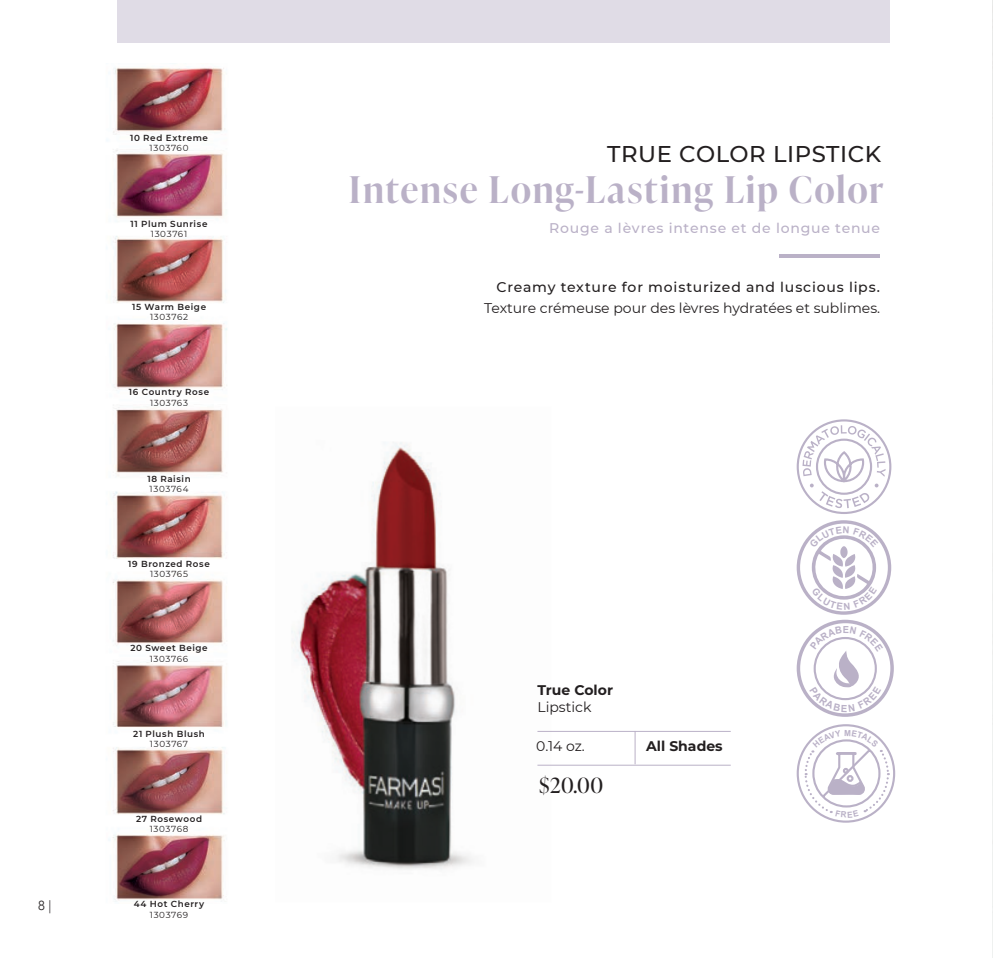
<style>
.page{position:relative;width:993px;height:958px;background:#fff}
.page>*{position:absolute;margin:0;border:0;box-sizing:border-box;transform-origin:0 0}
.t1{font:600 36.75px "Ivy Presto Display";letter-spacing:.045em;color:#bab1c7}
.t2{font:500 22.75px "Montserrat";letter-spacing:.025em;color:#231f20}
.t3{font:21px "Ivy Presto Display";color:#231f20}
.t4{font:14px "Montserrat";color:#231f20}
.t5{font:500 14px "Montserrat";letter-spacing:.05em;color:#231f20}
.t6{font:500 14px "Montserrat";letter-spacing:.06em;color:#bab1c7}
.t7{font:700 14px "Montserrat";color:#231f20}
.t8{font:300 13.12px "Avenir";color:#231f20}
.t9{font:600 8.75px "Montserrat";letter-spacing:.07em;color:#231f20}
.t10{font:8.75px "Montserrat";letter-spacing:.07em;color:#231f20}
</style>
<div class="page">
<img style="left:291px;top:442px;width:260px;height:428px">
<hr style="left:779px;top:254px;width:100px;height:3px;background:#bab1c7">
<div style="left:796px;top:419px;width:95px;height:95px;border:2px solid #bab1c7;border-radius:50%"></div>
<svg style="left:802px;top:425px;width:83px;height:83px"></svg>
<hr style="left:537px;top:731px;width:193px;height:1px;background:#bab1c7">
<hr style="left:537px;top:764px;width:193px;height:1px;background:#bab1c7">
<hr style="left:634px;top:731px;width:1px;height:33px;background:#bab1c7">
<div style="left:117px;top:0;width:772px;height:43px;background:#e0dce6"></div>
<img style="left:107px;top:67px;width:120px;height:835px">
<img style="left:992px;top:0;width:1px;height:359px">
<img style="left:992px;top:359px;width:1px;height:360px">
<img style="left:992px;top:718px;width:1px;height:239px">
<svg style="left:796px;top:520px;width:97px;height:196px"></svg>
<svg style="left:796px;top:724px;width:99px;height:99px"></svg>
<h3 class="t8" style="left:38px;top:897px;width:15px">8 |</h3>
<p class="t9" style="left:130px;top:131px;width:79px">10 Red Extreme</p>
<p class="t10" style="left:150px;top:142px;width:40px">1303760</p>
<p class="t9" style="left:131px;top:217px;width:78px">11 Plum Sunrise</p>
<p class="t10" style="left:151px;top:228px;width:38px">1303761</p>
<p class="t9" style="left:132px;top:300px;width:76px">15 Warm Beige</p>
<p class="t10" style="left:150px;top:311px;width:39px">1303762</p>
<p class="t9" style="left:129px;top:385px;width:82px">16 Country Rose</p>
<p class="t10" style="left:150px;top:396px;width:40px">1303763</p>
<p class="t9" style="left:147px;top:472px;width:45px">18 Raisin</p>
<p class="t10" style="left:149px;top:483px;width:40px">1303764</p>
<p class="t9" style="left:128px;top:557px;width:83px">19 Bronzed Rose</p>
<p class="t10" style="left:150px;top:568px;width:40px">1303765</p>
<p class="t9" style="left:130px;top:641px;width:79px">20 Sweet Beige</p>
<p class="t10" style="left:150px;top:652px;width:40px">1303766</p>
<p class="t9" style="left:133px;top:727px;width:73px">21 Plush Blush</p>
<p class="t10" style="left:150px;top:738px;width:40px">1303767</p>
<p class="t9" style="left:136px;top:812px;width:68px">27 Rosewood</p>
<p class="t10" style="left:150px;top:823px;width:40px">1303768</p>
<p class="t9" style="left:134px;top:898px;width:72px">44 Hot Cherry</p>
<p class="t10" style="left:150px;top:908px;width:40px">1303769</p>
<h2 class="t2" style="left:607px;top:138px;width:275px">TRUE COLOR LIPSTICK</h2>
<h1 class="t1" style="left:349px;top:163px;width:536px">Intense Long-Lasting Lip Color</h1>
<h3 class="t6" style="left:549px;top:218px;width:332px">Rouge a lèvres intense et de longue tenue</h3>
<h3 class="t5" style="left:496px;top:277px;width:385px">Creamy texture for moisturized and luscious lips.</h3>
<h3 class="t4" style="left:484px;top:298px;width:397px">Texture crémeuse pour des lèvres hydratées et sublimes.</h3>
<h3 class="t7" style="left:537px;top:679px;width:77px">True Color</h3>
<h3 class="t4" style="left:537px;top:697px;width:55px">Lipstick</h3>
<h3 class="t4" style="left:536px;top:736px;width:50px">0.14 oz.</h3>
<h3 class="t7" style="left:646px;top:736px;width:78px">All Shades</h3>
<h3 class="t3" style="left:539px;top:770px;width:65px">$20.00</h3>
</div>
